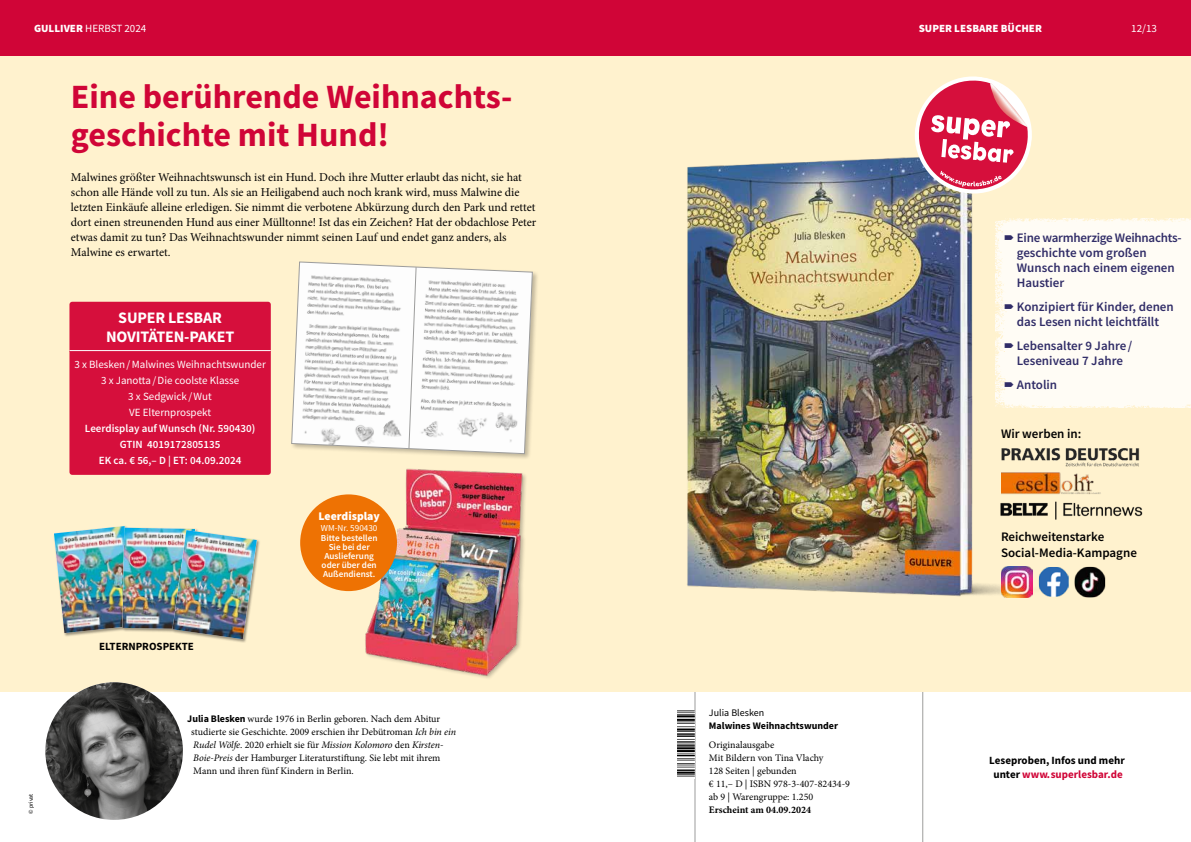
<style>
.page{position:relative;width:1191px;height:842px;background:#fff}
.page>*{position:absolute;margin:0;border:0;box-sizing:border-box;transform-origin:0 0}
.t1{font:700 34px/38px "Source Sans Pro";color:#d00537}
.t2{font:700 16px/19.2px "Source Sans Pro";letter-spacing:-.01em;color:#fff;text-align:center}
.t3{font:600 13px/15px "Source Sans Pro";color:#302c67}
.t4{font:600 13px/16px "Source Sans Pro";color:#000}
.t5{font:12px/15px "Minion Pro";color:#000}
.t6{font:900 11.7px "Source Sans Pro";color:#fff}
.t7{font:11px/16px "Source Sans Pro";color:#fff;text-align:center}
.t8{font:600 11px/16px "Source Sans Pro";color:#fff;text-align:center}
.t9{font:700 11px/13.2px "Source Sans Pro";color:#000;text-align:center}
.t10{font:900 11px "Source Sans Pro";color:#fff}
.t11{font:10px/13px "Minion Pro";color:#000}
.t12{font:700 10px "Source Sans Pro";color:#000}
.t13{font:700 10px "Minion Pro";color:#000}
.t14{font:10px "Source Sans Pro";color:#000}
.t15{font:600 9.1px/9px "Source Sans Pro";color:#fff;text-align:center}
.t16{font:9.1px "Source Sans Pro";color:#fff}
.t17{font:6px "Source Sans Pro";letter-spacing:-.005em;color:#000}
.s1{font-weight:900}
.s2{font-family:"Source Sans Pro";font-weight:700}
.s3{font-style:italic}
.s4{color:#d00537}
</style>
<div class="page">
<div style="left:0;top:0;width:1191px;height:57px;background:#d00537"></div>
<div style="left:0;top:57px;width:1191px;height:635px;background:#fff2ce"></div>
<div style="left:1070px;top:218px;width:121px;height:189px;background:#fffcf5"></div>
<img style="left:687px;top:157px;width:383px;height:441px">
<div style="left:69px;top:302px;width:202px;height:173px;background:#d60f3c"></div>
<hr style="left:69px;top:350px;width:202px;height:1px;background:#fff">
<svg style="left:677px;top:692px;width:246px;height:150px"></svg>
<svg style="left:912px;top:76px;width:122px;height:120px"></svg>
<img style="left:355px;top:468px;width:171px;height:210px">
<div style="left:300px;top:494px;width:97px;height:97px;background:#ee7203;border-radius:50%"></div>
<img style="left:1001px;top:470px;width:100px;height:26px">
<img style="left:998px;top:447px;width:142px;height:21px">
<img style="left:1001px;top:567px;width:31px;height:30px">
<img style="left:1039px;top:567px;width:29px;height:30px">
<img style="left:1074px;top:567px;width:31px;height:30px">
<img style="left:1000px;top:501px;width:143px;height:19px">
<img style="left:45px;top:682px;width:138px;height:138px;border-radius:69px">
<div style="left:53px;top:525px;width:207px;height:118px;background:#000;opacity:.4"></div>
<img style="left:54px;top:526px;width:203px;height:113px">
<img style="left:172px;top:530px;width:85px;height:109px">
<div style="left:290px;top:261px;width:249px;height:199px;background:#000;opacity:.25"></div>
<svg style="left:291px;top:262px;width:241px;height:192px;background:#eeedea"></svg>
<svg style="left:409px;top:267px;width:7px;height:182px"></svg>
<svg style="left:1004px;top:235px;width:9px;height:5px"></svg>
<svg style="left:1004px;top:304px;width:9px;height:5px"></svg>
<svg style="left:1004px;top:343px;width:9px;height:5px"></svg>
<svg style="left:1004px;top:382px;width:9px;height:5px"></svg>
<p class="t7" style="left:34px;top:21px;width:114px"><span class="s1">GULLIVER</span> HERBST 2024</p>
<p class="t10" style="left:918px;top:21px;width:125px">SUPER LESBARE BÜCHER</p>
<p class="t7" style="left:1131px;top:21px;width:27px">12/13</p>
<p class="t17" style="left:27px;top:814px;width:22px;rotate:-90deg">© privat</p>
<h1 class="t1" style="left:71px;top:77px;width:443px">Eine berührende Weihnachts&shy;geschichte mit Hund!</h1>
<p class="t5" style="left:71px;top:170px;width:467px">Malwines größter Weihnachtswunsch ist ein Hund. Doch ihre Mutter erlaubt das nicht, sie hat schon alle Hände voll zu tun. Als sie an Heiligabend auch noch krank wird, muss Malwine die letzten Einkäufe alleine erledigen. Sie nimmt die verbotene Abkürzung durch den Park und rettet dort einen streunenden Hund aus einer Mülltonne! Ist das ein Zeichen? Hat der obdachlose Peter etwas damit zu tun? Das Weihnachtswunder nimmt seinen Lauf und endet ganz anders, als Malwine es erwartet.</p>
<h2 class="t2" style="left:106px;top:307px;width:130px">SUPER LESBAR<br>NOVITÄTEN-PAKET</h2>
<p class="t7" style="left:74px;top:356px;width:193px">3 x Blesken/Malwines Weihnachtswunder<br>3 x Janotta/Die coolste Klasse<br>3 x Sedgwick /Wut<br>VE Elternprospekt</p>
<p class="t8" style="left:85px;top:420px;width:172px">Leerdisplay auf Wunsch (Nr. 590430)<br>GTIN 4019172805135<br>EK ca. € 56,– D | ET: 04.09.2024</p>
<p class="t9" style="left:99px;top:640px;width:96px">ELTERNPROSPEKTE</p>
<p class="t6" style="left:318px;top:508px;width:63px">Leerdisplay</p>
<p class="t16" style="left:321px;top:522px;width:58px">WM-Nr. 590430</p>
<p class="t15" style="left:321px;top:533px;width:58px">Bitte bestellen<br>Sie bei der<br>Auslieferung oder über den<br>Außendienst.</p>
<p class="t11" style="left:191px;top:712px;width:266px;text-indent:-4px"><span class="s2">Julia Blesken</span> wurde 1976 in Berlin geboren. Nach dem Abitur studierte sie Geschichte. 2009 erschien ihr Debütroman <span class="s3">Ich bin ein Rudel Wölfe</span>. 2020 erhielt sie für <span class="s3">Mission Kolomoro</span> den <span class="s3">Kirsten-Boie-Preis</span> der Hamburger Literaturstiftung. Sie lebt mit ihrem Mann und ihren fünf Kindern in Berlin.</p>
<p class="t14" style="left:709px;top:706px;width:57px">Julia Blesken</p>
<p class="t12" style="left:709px;top:719px;width:131px">Malwines Weihnachtswunder</p>
<p class="t11" style="left:709px;top:739px;width:143px">Originalausgabe<br>Mit Bildern von Tina Vlachy<br>128 Seiten | gebunden<br>€ 11,– D | ISBN 978-3-407-82434-9 ab 9 | Warengruppe: 1.250</p>
<p class="t13" style="left:709px;top:803px;width:104px">Erscheint am 04.09.2024</p>
<p class="t3" style="left:1016px;top:230px;width:166px">Eine warmherzige Weihnachts&shy;geschichte vom großen<br>Wunsch nach einem eigenen<br>Haustier</p>
<p class="t3" style="left:1016px;top:299px;width:158px">Konzipiert für Kinder, denen das Lesen nicht leichtfällt</p>
<p class="t3" style="left:1016px;top:338px;width:117px">Lebensalter 9 Jahre/<br>Leseniveau 7 Jahre</p>
<p class="t3" style="left:1016px;top:377px;width:42px">Antolin</p>
<p class="t4" style="left:1001px;top:425px;width:82px">Wir werben in:</p>
<p class="t4" style="left:1001px;top:529px;width:137px">Reichweitenstarke<br>Social-Media-Kampagne</p>
<p class="t9" style="left:989px;top:754px;width:137px">Leseproben, Infos und mehr unter <span class="s4">www.superlesbar.de</span></p>
</div>
